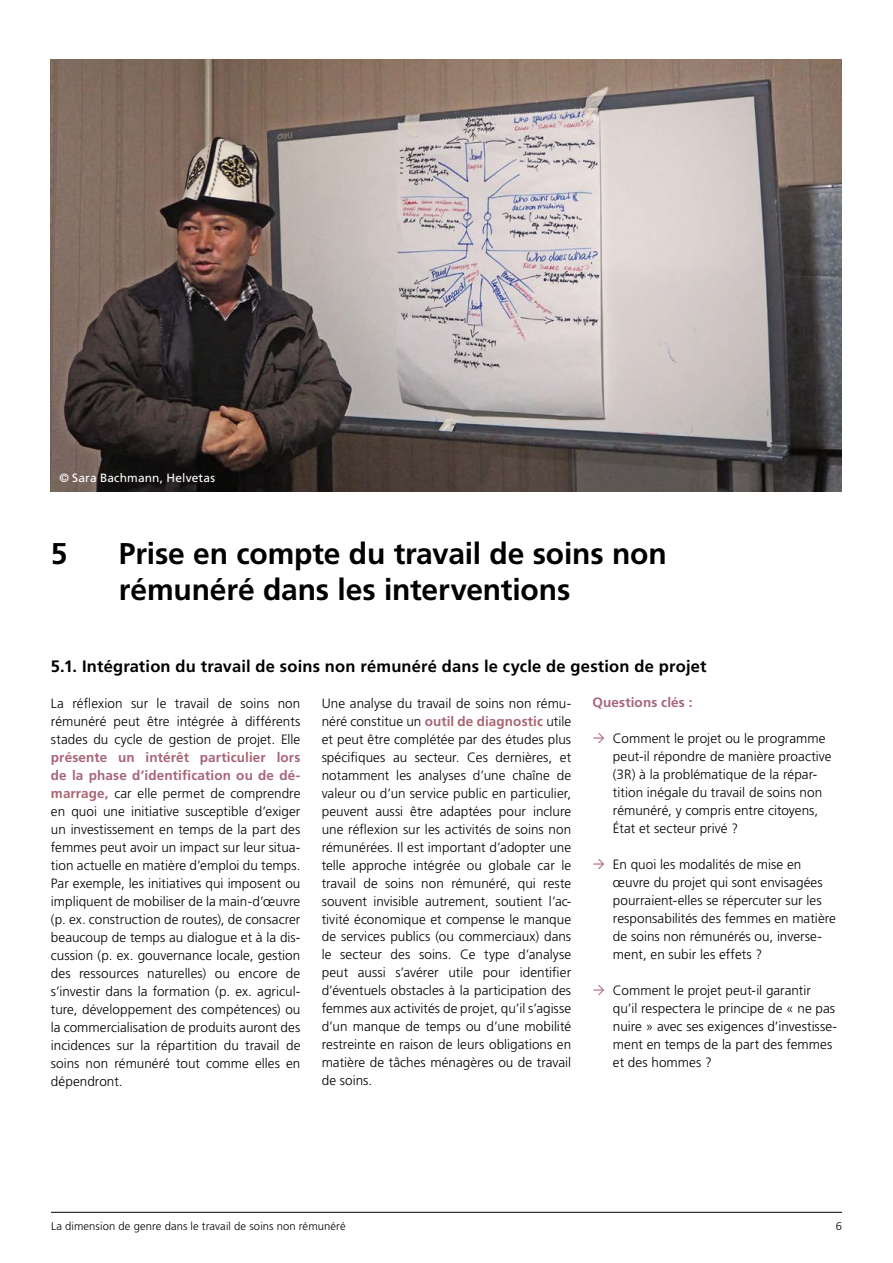
<style>
.page{position:relative;width:893px;height:1263px;background:#fff}
.page>*{position:absolute;margin:0;border:0;box-sizing:border-box;transform-origin:0 0}
.t1{font:700 30px/36px "Frutiger LT Pro";letter-spacing:-.005em;color:#000}
.t2{font:700 16.5px "Frutiger LT Pro";letter-spacing:.01em;color:#000}
.t3{font:300 13.5px/18px "Frutiger LT Pro";letter-spacing:.005em;color:#000;text-align:justify}
.t4{font:700 13.5px "Frutiger LT Pro";letter-spacing:.01em;color:#a86576}
.t5{font:12px "Frutiger LT Pro";letter-spacing:.01em;color:#fff}
.t6{font:300 11.25px "Frutiger LT Pro";letter-spacing:.01em;color:#000}
.s1{font-weight:700;color:#a86576}
</style>
<div class="page">
<hr style="left:51px;top:1212px;width:791px;height:1px;background:#000">
<img style="left:51px;top:60px;width:791px;height:432px">
<p class="t5" style="left:59px;top:471px;width:157px">© Sara Bachmann, Helvetas</p>
<h1 class="t1" style="left:51px;top:535px;width:18px">5</h1>
<h1 class="t1" style="left:119px;top:535px;width:549px">Prise en compte du travail de soins non rémunéré dans les interventions</h1>
<p class="t2" style="left:51px;top:656px;width:657px">5.1. Intégration du travail de soins non rémunéré dans le cycle de gestion de projet</p>
<p class="t3" style="left:51px;top:694px;width:251px">La réflexion sur le travail de soins non rémunéré peut être intégrée à différents stades du cycle de gestion de projet. Elle</p>
<p class="t3" style="left:51px;top:748px;width:251px"><span class="s1">présente un intérêt particulier lors de la phase d’identification ou de dé&shy;marrage,</span> car elle permet de comprendre en quoi une initiative susceptible d’exiger un investissement en temps de la part des femmes peut avoir un impact sur leur situa&shy;tion actuelle en matière d’emploi du temps.<br>Par exemple, les initiatives qui imposent ou impliquent de mobiliser de la main-d’œuvre (p. ex. construction de routes), de consacrer beaucoup de temps au dialogue et à la dis&shy;cussion (p. ex. gouvernance locale, gestion des ressources naturelles) ou encore de s’investir dans la formation (p. ex. agricul&shy;ture, développement des compétences) ou la commercialisation de produits auront des incidences sur la répartition du travail de soins non rémunéré tout comme elles en dépendront.</p>
<p class="t3" style="left:322px;top:694px;width:251px">Une analyse du travail de soins non rému&shy;néré constitue un <span class="s1">outil de diagnostic</span> utile et peut être complétée par des études plus spécifiques au secteur. Ces dernières, et notamment les analyses d’une chaîne de valeur ou d’un service public en particulier, peuvent aussi être adaptées pour inclure une réflexion sur les activités de soins non rémunérées. Il est important d’adopter une telle approche intégrée ou globale car le travail de soins non rémunéré, qui reste souvent invisible autrement, soutient l’ac&shy;tivité économique et compense le manque de services publics (ou commerciaux) dans le secteur des soins. Ce type d’analyse peut aussi s’avérer utile pour identifier d’éventuels obstacles à la participation des femmes aux activités de projet, qu’il s’agisse d’un manque de temps ou d’une mobilité restreinte en raison de leurs obligations en matière de tâches ménagères ou de travail de soins.</p>
<p class="t4" style="left:592px;top:695px;width:101px">Questions clés :</p>
<p class="t3" style="left:613px;top:730px;width:220px;text-align:left">Comment le projet ou le programme peut-il répondre de manière proactive (3R) à la problématique de la répar&shy;tition inégale du travail de soins non rémunéré, y compris entre citoyens, État et secteur privé ?</p>
<p class="t3" style="left:613px;top:856px;width:225px;text-align:left">En quoi les modalités de mise en œuvre du projet qui sont envisagées pourraient-elles se répercuter sur les responsabilités des femmes en matière de soins non rémunérés ou, inverse&shy;ment, en subir les effets ?</p>
<p class="t3" style="left:613px;top:982px;width:226px;text-align:left">Comment le projet peut-il garantir qu’il respectera le principe de « ne pas nuire » avec ses exigences d’investisse&shy;ment en temps de la part des femmes et des hommes ?</p>
<p class="t6" style="left:51px;top:1219px;width:296px">La dimension de genre dans le travail de soins non rémunéré</p>
<p class="t6" style="left:836px;top:1219px;width:8px">6</p>
</div>
